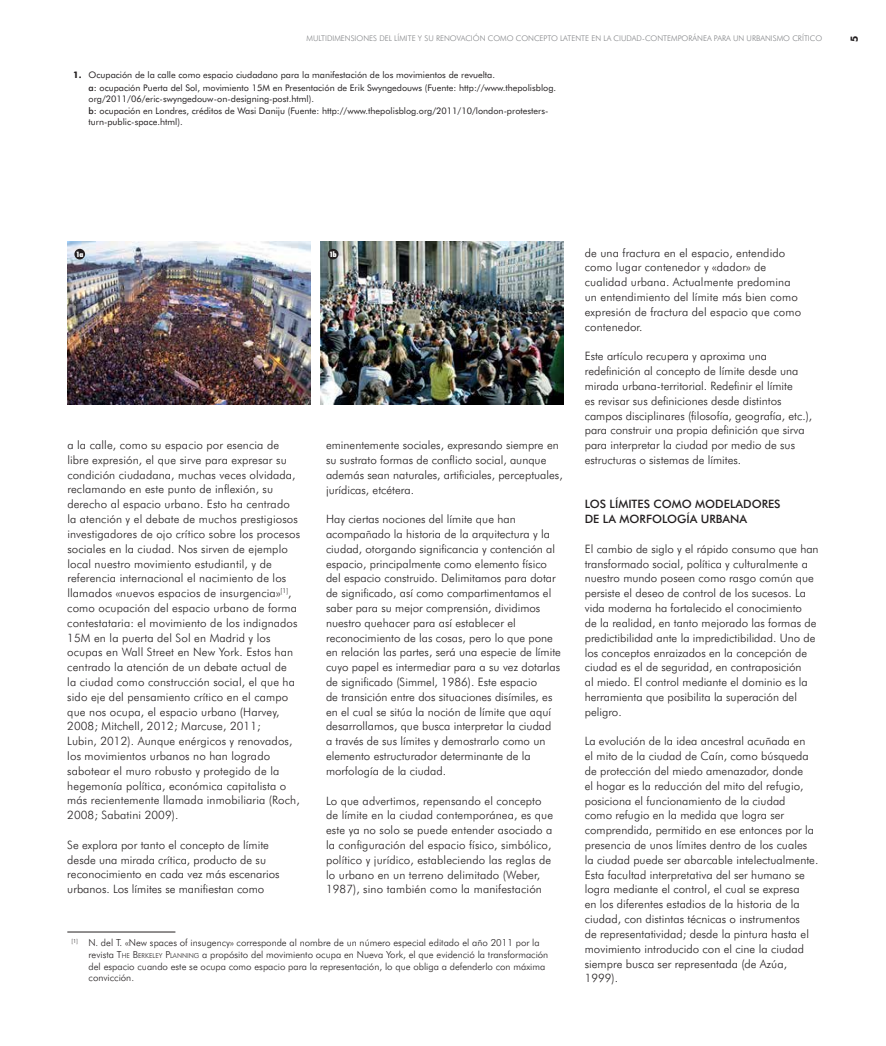
<style>
.page{position:relative;width:886px;height:1046px;background:#fff}
.page>*{position:absolute;margin:0;border:0;box-sizing:border-box;transform-origin:0 0}
.t1{font:300 11.5px/14.8px "Futura BT";color:#231f20}
.t2{font:500 11.5px/14.8px "Futura BT";color:#231f20}
.t3{font:700 10px "Futura BT";color:#231f20}
.t4{font:300 9.75px/11.6px "Futura BT";color:#231f20}
.t5{font:9px/12.6px "Futura BT";color:#231f20}
.t6{font:300 7.75px "Futura BT";color:#808285}
.t7{font:900 condensed 7.5px "Futura BT";color:#fff}
.s1{font-weight:700}
.s2{font-weight:500}
.s3{font-style:inherit}
.s4{font-size:6.75px}
</style>
<div class="page">
<hr style="left:67px;top:931px;width:108px;height:1px;background:#231f20">
<img style="left:67px;top:242px;width:243px;height:162px">
<img style="left:321px;top:242px;width:242px;height:162px">
<div style="left:74px;top:249px;width:11px;height:10px;background:#231f20;border-radius:50%"></div>
<div style="left:328px;top:249px;width:10px;height:10px;background:#231f20;border-radius:50%"></div>
<p class="t6" style="left:306px;top:34px;width:517px">MULTIDIMENSIONES DEL LÍMITE Y SU RENOVACIÓN COMO CONCEPTO LATENTE EN LA CIUDAD-CONTEMPORÁNEA PARA UN URBANISMO CRÍTICO</p>
<p class="t5" style="left:89px;top:69px;width:469px;text-indent:-16px"><span class="s1">1.</span> Ocupación de la calle como espacio ciudadano para la manifestación de los movimientos de revuelta.<br><span class="s2">a:</span> ocupación Puerta del Sol, movimiento 15M en Presentación de Erik Swyngedouws (Fuente: http://www.thepolisblog.</p>
<p class="t5" style="left:89px;top:92px;width:461px">org/2011/06/eric-swyngedouw-on-designing-post.html).<br><span class="s2">b:</span> ocupación en Londres, créditos de Wasi Daniju (Fuente: http://www.thepolisblog.org/2011/10/london-protesters-</p>
<p class="t5" style="left:89px;top:116px;width:96px">turn-public-space.html).</p>
<p class="t3" style="left:848px;top:42px;width:8px;rotate:-90deg">5</p>
<p class="t7" style="left:76px;top:250px;width:9px">1a</p>
<p class="t7" style="left:329px;top:250px;width:9px">1b</p>
<p class="t1" style="left:67px;top:437px;width:234px">a la calle, como su espacio por esencia de libre expresión, el que sirve para expresar su condición ciudadana, muchas veces olvidada, reclamando en este punto de inflexión, su derecho al espacio urbano. Esto ha centrado la atención y el debate de muchos prestigiosos investigadores de ojo crítico sobre los procesos sociales en la ciudad. Nos sirven de ejemplo local nuestro movimiento estudiantil, y de referencia internacional el nacimiento de los llamados «nuevos espacios de insurgencia»<sup>[1]</sup>, como ocupación del espacio urbano de forma contestataria: el movimiento de los indignados 15M en la puerta del Sol en Madrid y los ocupas en Wall Street en New York. Estos han centrado la atención de un debate actual de<br>la ciudad como construcción social, el que ha sido eje del pensamiento crítico en el campo que nos ocupa, el espacio urbano (Harvey, 2008; Mitchell, 2012; Marcuse, 2011;<br>Lubin, 2012). Aunque enérgicos y renovados, los movimientos urbanos no han logrado sabotear el muro robusto y protegido de la hegemonía política, económica capitalista o más recientemente llamada inmobiliaria (Roch, 2008; Sabatini 2009).</p>
<p class="t1" style="left:67px;top:837px;width:214px">Se explora por tanto el concepto de límite desde una mirada crítica, producto de su reconocimiento en cada vez más escenarios urbanos. Los límites se manifiestan como</p>
<p class="t1" style="left:326px;top:437px;width:238px">eminentemente sociales, expresando siempre en su sustrato formas de conflicto social, aunque además sean naturales, artificiales, perceptuales, jurídicas, etcétera.</p>
<p class="t1" style="left:326px;top:511px;width:236px">Hay ciertas nociones del límite que han acompañado la historia de la arquitectura y la ciudad, otorgando significancia y contención al espacio, principalmente como elemento físico del espacio construido. Delimitamos para dotar de significado, así como compartimentamos el saber para su mejor comprensión, dividimos nuestro quehacer para así establecer el reconocimiento de las cosas, pero lo que pone en relación las partes, será una especie de límite cuyo papel es intermediar para a su vez dotarlas de significado (Simmel, 1986). Este espacio<br>de transición entre dos situaciones disímiles, es en el cual se sitúa la noción de límite que aquí desarrollamos, que busca interpretar la ciudad<br>a través de sus límites y demostrarlo como un elemento estructurador determinante de la morfología de la ciudad.</p>
<p class="t1" style="left:326px;top:792px;width:229px">Lo que advertimos, repensando el concepto de límite en la ciudad contemporánea, es que este ya no solo se puede entender asociado a la configuración del espacio físico, simbólico, político y jurídico, estableciendo las reglas de lo urbano en un terreno delimitado (Weber, 1987), sino también como la manifestación</p>
<p class="t4" style="left:89px;top:936px;width:461px;text-indent:-17px"><sup>[1]</sup> N. del T. «New spaces of insugency» corresponde al nombre de un número especial editado el año 2011 por la revista <span class="s3">T</span><span class="s4">HE</span> <span class="s3">B</span> <span class="s4">ERKELEY</span> <span class="s3">P</span><span class="s4">LANNING</span> a propósito del movimiento ocupa en Nueva York, el que evidenció la transformación del espacio cuando este se ocupa como espacio para la representación, lo que obliga a defenderlo con máxima convicción.</p>
<p class="t1" style="left:585px;top:245px;width:218px">de una fractura en el espacio, entendido como lugar contenedor y «dador» de cualidad urbana. Actualmente predomina un entendimiento del límite más bien como expresión de fractura del espacio que como contenedor.</p>
<p class="t1" style="left:585px;top:349px;width:229px">Este artículo recupera y aproxima una redefinición al concepto de límite desde una mirada urbana-territorial. Redefinir el límite<br>es revisar sus definiciones desde distintos campos disciplinares (filosofía, geografía, etc.), para construir una propia definición que sirva para interpretar la ciudad por medio de sus estructuras o sistemas de límites.</p>
<p class="t2" style="left:585px;top:497px;width:197px">LOS LÍMITES COMO MODELADORES<br>DE LA MORFOLOGÍA URBANA</p>
<p class="t1" style="left:585px;top:541px;width:235px">El cambio de siglo y el rápido consumo que han transformado social, política y culturalmente a nuestro mundo poseen como rasgo común que persiste el deseo de control de los sucesos. La vida moderna ha fortalecido el conocimiento<br>de la realidad, en tanto mejorado las formas de predictibilidad ante la impredictibilidad. Uno de los conceptos enraizados en la concepción de ciudad es el de seguridad, en contraposición<br>al miedo. El control mediante el dominio es la herramienta que posibilita la superación del peligro.</p>
<p class="t1" style="left:585px;top:733px;width:235px">La evolución de la idea ancestral acuñada en<br>el mito de la ciudad de Caín, como búsqueda de protección del miedo amenazador, donde<br>el hogar es la reducción del mito del refugio, posiciona el funcionamiento de la ciudad<br>como refugio en la medida que logra ser comprendida, permitido en ese entonces por la presencia de unos límites dentro de los cuales la ciudad puede ser abarcable intelectualmente.<br>Esta facultad interpretativa del ser humano se logra mediante el control, el cual se expresa<br>en los diferentes estadios de la historia de la ciudad, con distintas técnicas o instrumentos<br>de representatividad; desde la pintura hasta el movimiento introducido con el cine la ciudad siempre busca ser representada (de Azúa, 1999).</p>
</div>
